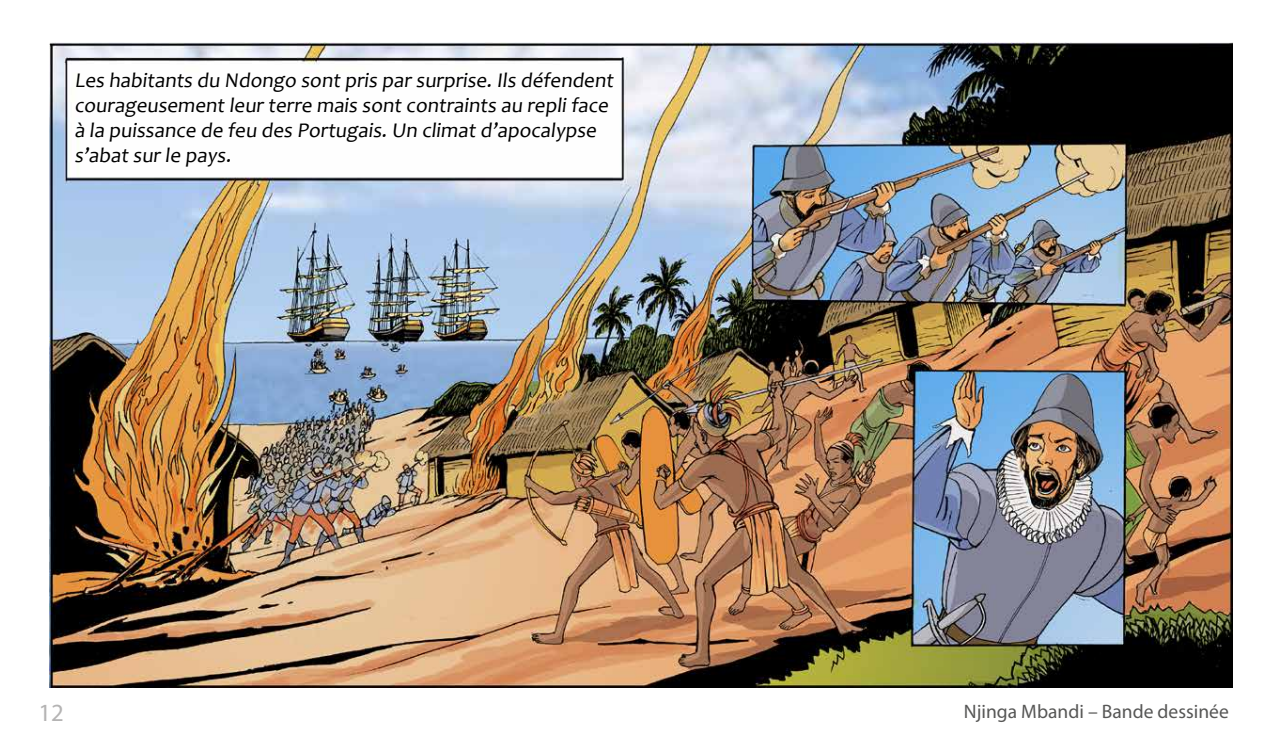
<style>
.page{position:relative;width:1276px;height:745px;background:#fff}
.page>*{position:absolute;margin:0;border:0;box-sizing:border-box;transform-origin:0 0}
.t1{font:24.75px "Myriad Pro";color:#b5b4b4}
.t2{font:21px/25.2px "Candara";color:#000}
.t3{font:19.5px "Myriad Pro";color:#575756}
</style>
<div class="page">
<img style="left:50px;top:43px;width:1183px;height:644px">
<p class="t2" style="left:74px;top:67px;width:543px">Les habitants du Ndongo sont pris par surprise. Ils défendent courageusement leur terre mais sont contraints au repli face à la puissance de feu des Portugais. Un climat d’apocalypse s’abat sur le pays.</p>
<p class="t1" style="left:38px;top:696px;width:27px">12</p>
<p class="t3" style="left:963px;top:699px;width:266px">Njinga Mbandi – Bande dessinée</p>
</div>
